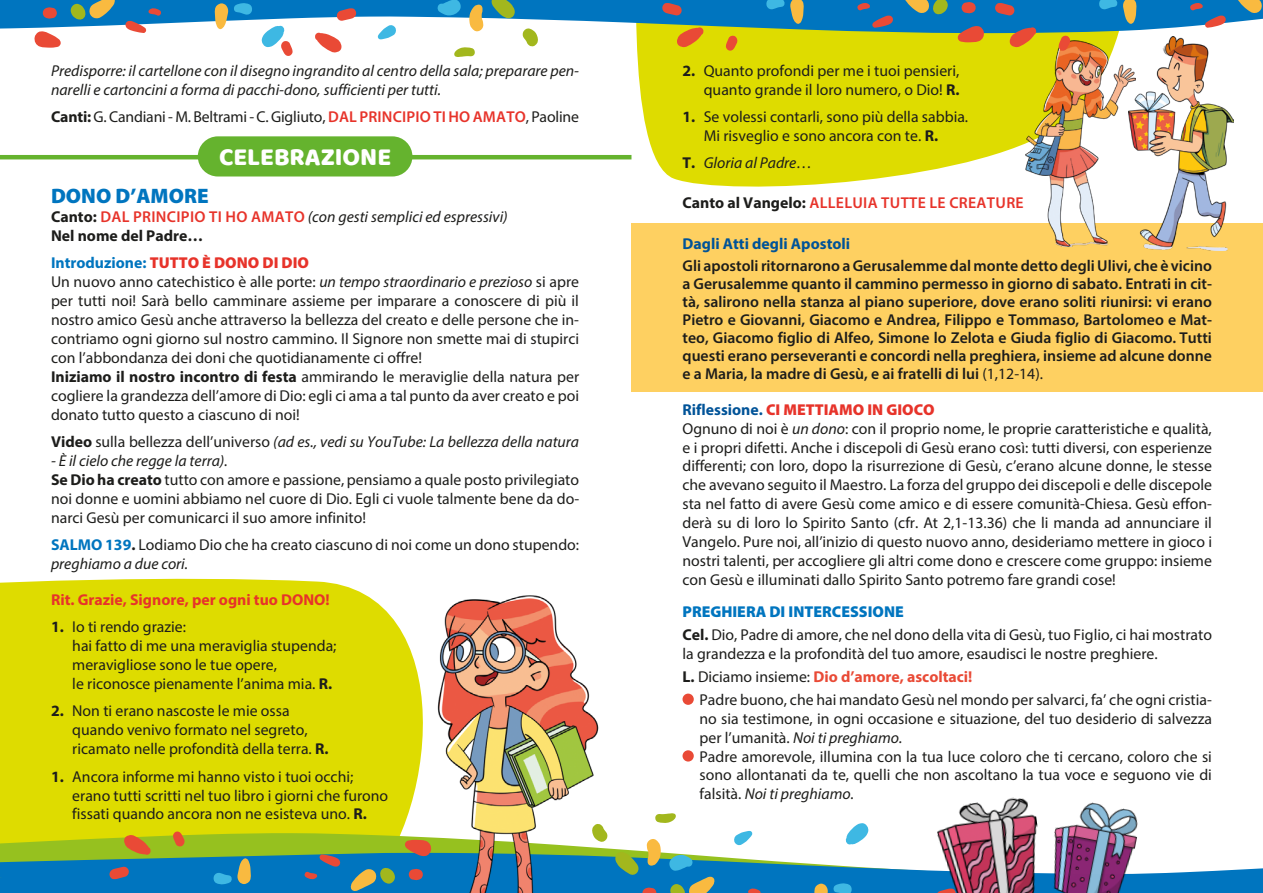
<style>
.page{position:relative;width:1263px;height:893px;background:#fff}
.page>*{position:absolute;margin:0;border:0;box-sizing:border-box;transform-origin:0 0}
.t1{font:25.5px "Baloo";color:#fff}
.t2{font:900 21px "Myriad Pro";color:#0075bf}
.t3{font:15.75px/18.9px "Myriad Pro";color:#1d1d1b}
.t4{font:600 15.75px/18px "Myriad Pro";color:#1d1d1b;text-align:justify}
.t5{font:italic 15.75px/18.9px "Myriad Pro";color:#1d1d1b}
.t6{font:600 15.75px "Myriad Pro";letter-spacing:.02em;color:#e7332a}
.t7{font:700 15.75px "Myriad Pro";color:#e7332a}
.t8{font:700 15.75px "Myriad Pro";color:#005398}
.s1{font-weight:700}
.s2{font-weight:600;color:#e7332a}
.s3{font-weight:700;font-style:normal}
.s4{font-weight:600;font-style:normal;color:#e7332a}
.s5{font-weight:700;color:#0075bf}
.s6{font-weight:900;color:#e7332a}
.s7{font-style:italic}
.s8{font-style:normal}
.s9{font-weight:700;color:#1d1d1b}
.s10{font-weight:400}
.s11{font-weight:700;color:#005398}
.s12{font-weight:900;color:#0075bf}
.s13{font-weight:700;color:#e94a36}
</style>
<div class="page">
<div style="left:0;top:578px;width:416px;height:255px;background:#dedc00"></div>
<svg style="left:623px;top:57px;width:403px;height:130px;background:#e3e126"></svg>
<hr style="left:0;top:155px;width:631px;height:4px;background:#65b32e">
<svg style="left:0;top:833px;width:667px;height:20px;background:#aaca2e"></svg>
<div style="left:198px;top:136px;width:214px;height:40px;background:#65b32e;border-radius:20px"></div>
<div style="left:631px;top:224px;width:632px;height:37px;background:#fed061"></div>
<div style="left:631px;top:246px;width:632px;height:145px;background:#fed061"></div>
<div style="left:682px;top:694px;width:12px;height:11px;background:#e94a36;border-radius:50%"></div>
<div style="left:682px;top:750px;width:12px;height:11px;background:#e94a36;border-radius:50%"></div>
<svg style="left:0;top:853px;width:1263px;height:40px;fill:#0075bf"></svg>
<img style="left:416px;top:595px;width:201px;height:298px">
<img style="left:934px;top:797px;width:109px;height:96px">
<img style="left:1043px;top:802px;width:99px;height:91px">
<img style="left:1135px;top:57px;width:99px;height:194px">
<img style="left:1026px;top:57px;width:109px;height:190px">
<svg style="left:0;top:0;width:1263px;height:57px"></svg>
<svg style="left:748px;top:887px;width:14px;height:6px"></svg>
<svg style="left:642px;top:887px;width:14px;height:6px"></svg>
<svg style="left:936px;top:888px;width:20px;height:5px"></svg>
<svg style="left:646px;top:837px;width:15px;height:29px"></svg>
<svg style="left:845px;top:823px;width:24px;height:22px"></svg>
<svg style="left:814px;top:883px;width:38px;height:10px"></svg>
<svg style="left:734px;top:831px;width:19px;height:15px"></svg>
<svg style="left:668px;top:855px;width:47px;height:38px;background:#47959a"></svg>
<svg style="left:615px;top:852px;width:24px;height:23px"></svg>
<svg style="left:591px;top:824px;width:17px;height:18px"></svg>
<svg style="left:655px;top:813px;width:21px;height:10px"></svg>
<svg style="left:303px;top:854px;width:37px;height:27px"></svg>
<svg style="left:405px;top:840px;width:27px;height:16px"></svg>
<svg style="left:409px;top:869px;width:15px;height:11px"></svg>
<svg style="left:124px;top:834px;width:27px;height:21px"></svg>
<svg style="left:109px;top:866px;width:20px;height:13px"></svg>
<svg style="left:173px;top:831px;width:12px;height:16px"></svg>
<svg style="left:213px;top:858px;width:38px;height:26px"></svg>
<svg style="left:351px;top:867px;width:45px;height:24px"></svg>
<svg style="left:426px;top:892px;width:24px;height:1px"></svg>
<p class="t5" style="left:51px;top:61px;width:530px">Predisporre: il cartellone con il disegno ingrandito al centro della sala; preparare pen&shy;narelli e cartoncini a forma di pacchi-dono, sufficienti per tutti.</p>
<p class="t3" style="left:51px;top:107px;width:530px"><span class="s1">Canti:</span> G. Candiani - M. Beltrami - C. Gigliuto, <span class="s2">DAL PRINCIPIO TI HO AMATO</span>, Paoline</p>
<h1 class="t1" style="left:219px;top:141px;width:174px">CELEBRAZIONE</h1>
<h2 class="t2" style="left:51px;top:182px;width:159px">DONO D’AMORE</h2>
<p class="t5" style="left:51px;top:207px;width:458px"><span class="s3">Canto:</span> <span class="s4">DAL PRINCIPIO TI HO AMATO</span> (con gesti semplici ed espressivi)<br><span class="s3">Nel nome del Padre…</span></p>
<p class="t3" style="left:51px;top:253px;width:530px"><span class="s5">Introduzione:</span> <span class="s6">TUTTO È DONO DI DIO<br></span>Un nuovo anno catechistico è alle porte: <span class="s7">un tempo straordinario e prezioso</span> si apre per tutti noi! Sarà bello camminare assieme per imparare a conoscere di più il nostro amico Gesù anche attraverso la bellezza del creato e delle persone che in&shy;contriamo ogni giorno sul nostro cammino. Il Signore non smette mai di stupirci con l’abbondanza dei doni che quotidianamente ci offre!<br><span class="s1">Iniziamo il nostro incontro di festa</span> ammirando le meraviglie della natura per cogliere la grandezza dell’amore di Dio: egli ci ama a tal punto da aver creato e poi donato tutto questo a ciascuno di noi!</p>
<p class="t5" style="left:51px;top:432px;width:530px"><span class="s3">Video</span> <span class="s8">sulla bellezza dell’universo</span> (ad es., vedi su YouTube: La bellezza della natura</p>
<p class="t3" style="left:51px;top:451px;width:530px"><span class="s7">- È il cielo che regge la terra).<br></span><span class="s1">Se Dio ha creato</span> tutto con amore e passione, pensiamo a quale posto privilegiato noi donne e uomini abbiamo nel cuore di Dio. Egli ci vuole talmente bene da do&shy;narci Gesù per comunicarci il suo amore infinito!</p>
<p class="t3" style="left:51px;top:535px;width:530px"><span class="s5">SALMO 139</span><span class="s1">.</span> Lodiamo Dio che ha creato ciascuno di noi come un dono stupendo: <span class="s7">preghiamo a due cori.</span></p>
<p class="t7" style="left:51px;top:589px;width:280px">Rit. Grazie, Signore, per ogni tuo DONO!</p>
<p class="t3" style="left:72px;top:617px;width:266px;text-indent:-21px"><span class="s1">1.</span> Io ti rendo grazie:<br>hai fatto di me una meraviglia stupenda; meravigliose sono le tue opere,<br>le riconosce pienamente l’anima mia. <span class="s1">R.</span></p>
<p class="t3" style="left:72px;top:701px;width:258px;text-indent:-21px"><span class="s1">2.</span> Non ti erano nascoste le mie ossa quando venivo formato nel segreto, ricamato nelle profondità della terra. <span class="s1">R.</span></p>
<p class="t3" style="left:72px;top:767px;width:317px;text-indent:-21px"><span class="s1">1.</span> Ancora informe mi hanno visto i tuoi occhi; erano tutti scritti nel tuo libro i giorni che furono fissati quando ancora non ne esisteva uno. <span class="s1">R.</span></p>
<p class="t3" style="left:682px;top:61px;width:279px;text-align:right"><span class="s1">2.</span> Quanto profondi per me i tuoi pensieri, quanto grande il loro numero, o Dio! <span class="s1">R.</span></p>
<p class="t3" style="left:682px;top:107px;width:287px;text-align:center"><span class="s1">1.</span> Se volessi contarli, sono più della sabbia.<br>Mi risveglio e sono ancora con te. <span class="s1">R.</span></p>
<p class="t5" style="left:682px;top:153px;width:131px"><span class="s3">T.</span> Gloria al Padre…</p>
<p class="t6" style="left:682px;top:193px;width:343px"><span class="s9">Canto al Vangelo:</span> ALLELUIA TUTTE LE CREATURE</p>
<p class="t8" style="left:682px;top:233px;width:169px">Dagli Atti degli Apostoli</p>
<p class="t4" style="left:682px;top:256px;width:531px">Gli apostoli ritornarono a Gerusalemme dal monte detto degli Ulivi, che è vicino a Gerusalemme quanto il cammino permesso in giorno di sabato. Entrati in cit&shy;tà, salirono nella stanza al piano superiore, dove erano soliti riunirsi: vi erano Pietro e Giovanni, Giacomo e Andrea, Filippo e Tommaso, Bartolomeo e Mat&shy;teo, Giacomo figlio di Alfeo, Simone lo Zelota e Giuda figlio di Giacomo. Tutti questi erano perseveranti e concordi nella preghiera, insieme ad alcune donne e a Maria, la madre di Gesù, e ai fratelli di lui <span class="s10">(1,12-14).</span></p>
<p class="t3" style="left:682px;top:400px;width:531px"><span class="s11">Riflessione.</span> <span class="s6">CI METTIAMO IN GIOCO<br></span>Ognuno di noi è <span class="s7">un dono</span>: con il proprio nome, le proprie caratteristiche e qualità, e i propri difetti. Anche i discepoli di Gesù erano così: tutti diversi, con esperienze differenti; con loro, dopo la risurrezione di Gesù, c’erano alcune donne, le stesse che avevano seguito il Maestro. La forza del gruppo dei discepoli e delle discepole sta nel fatto di avere Gesù come amico e di essere comunità-Chiesa. Gesù effon&shy;derà su di loro lo Spirito Santo (cfr. At 2,1-13.36) che li manda ad annunciare il Vangelo. Pure noi, all’inizio di questo nuovo anno, desideriamo mettere in gioco i nostri talenti, per accogliere gli altri come dono e crescere come gruppo: insieme con Gesù e illuminati dallo Spirito Santo potremo fare grandi cose!</p>
<p class="t3" style="left:682px;top:599px;width:531px;line-height:23.1px"><span class="s12">PREGHIERA DI INTERCESSIONE<br></span><span class="s1">Cel.</span> Dio, Padre di amore, che nel dono della vita di Gesù, tuo Figlio, ci hai mostrato</p>
<p class="t3" style="left:682px;top:641px;width:477px;line-height:23.1px">la grandezza e la profondità del tuo amore, esaudisci le nostre preghiere.<br><span class="s1">L.</span> Diciamo insieme: <span class="s13">Dio d’amore, ascoltaci!</span></p>
<p class="t3" style="left:699px;top:690px;width:514px">Padre buono, che hai mandato Gesù nel mondo per salvarci, fa’ che ogni cristia&shy;no sia testimone, in ogni occasione e situazione, del tuo desiderio di salvezza per l’umanità. <span class="s7">Noi ti preghiamo.<br></span>Padre amorevole, illumina con la tua luce coloro che ti cercano, coloro che si sono allontanati da te, quelli che non ascoltano la tua voce e seguono vie di falsità. <span class="s7">Noi ti preghiamo.</span></p>
</div>
